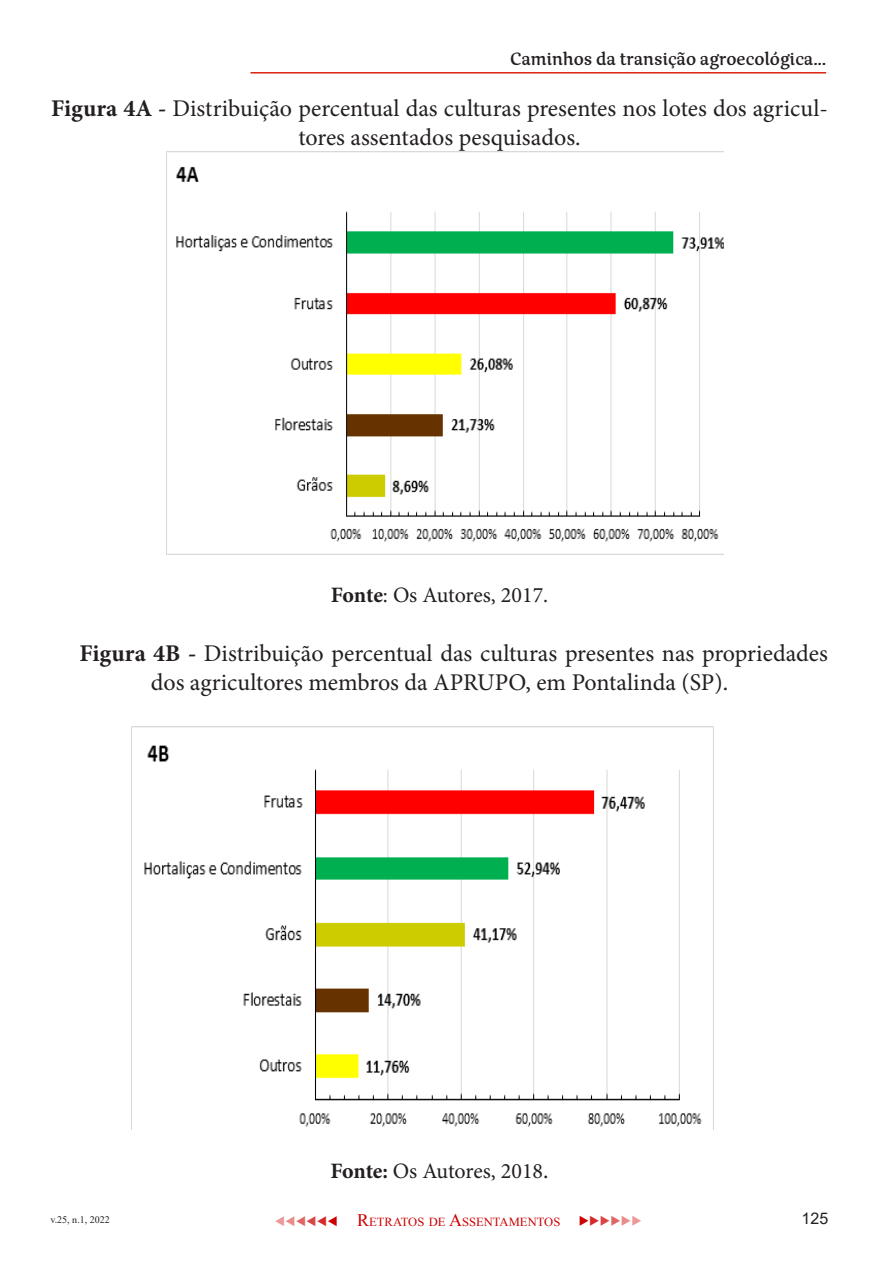
<style>
.page{position:relative;width:879px;height:1276px;background:#fff}
.page>*{position:absolute;margin:0;border:0;box-sizing:border-box;transform-origin:0 0}
.t1{font:24px/29px "Minion Pro";color:#231f20;text-align:center}
.t2{font:22px "Minion Pro";letter-spacing:-.005em;color:#231f20}
.t3{font:18px "Rumba Small";letter-spacing:.01em;color:#231f20}
.t4{font:16px "Arial";color:#231f20}
.t5{font:12.6px "Mongolian Baiti";color:#c00}
.t6{font:12px "Wingdings 3";color:#c00}
.t7{font:10px "Times New Roman";color:#231f20}
.s1{font-weight:700}
.s2{font-size:24px}
.s3{color:#d52b2b}
.s4{color:#da4545}
.s5{color:#e06666}
.s6{color:#e88c8c}
.s7{color:#eb9999}
.s8{font-size:18px}
</style>
<div class="page">
<hr style="left:250px;top:72px;width:576px;height:2px;background:#dc2111">
<img style="left:166px;top:151px;width:558px;height:403px">
<img style="left:132px;top:726px;width:581px;height:401px">
<p class="t3" style="left:510px;top:47px;width:317px">Caminhos da transição agroecológica...</p>
<p class="t1" style="left:51px;top:94px;width:778px"><span class="s1">Figura 4A -</span> Distribuição percentual das culturas presentes nos lotes dos agricul&shy;tores assentados pesquisados.</p>
<p class="t2" style="left:331px;top:580px;width:219px"><span class="s1">Fonte</span>: Os Autores, 2017.</p>
<p class="t1" style="left:151px;top:638px;width:679px;text-align:left;text-indent:-71px"><span class="s1">Figura 4B -</span> Distribuição percentual das culturas presentes nas propriedades dos agricultores membros da APRUPO, em Pontalinda (SP).</p>
<p class="t7" style="left:50px;top:1213px;width:61px">v.25, n.1, 2022</p>
<p class="t2" style="left:330px;top:1156px;width:220px"><span class="s1">Fonte:</span> Os Autores, 2018<span class="s2">.</span></p>
<p class="t6" style="left:338px;top:1227px;width:65px;rotate:-180deg">◆<span class="s3">◆</span><span class="s4">◆</span><span class="s5">◆</span><span class="s6">◆</span><span class="s7">◆</span></p>
<p class="t5" style="left:357px;top:1214px;width:205px"><span class="s8">R</span>ETRATOS DE <span class="s8">A</span>SSENTAMENTOS</p>
<p class="t6" style="left:579px;top:1213px;width:65px">◆<span class="s3">◆</span><span class="s4">◆</span><span class="s5">◆</span><span class="s6">◆</span><span class="s7">◆</span></p>
<p class="t4" style="left:801px;top:1207px;width:28px">125</p>
</div>
